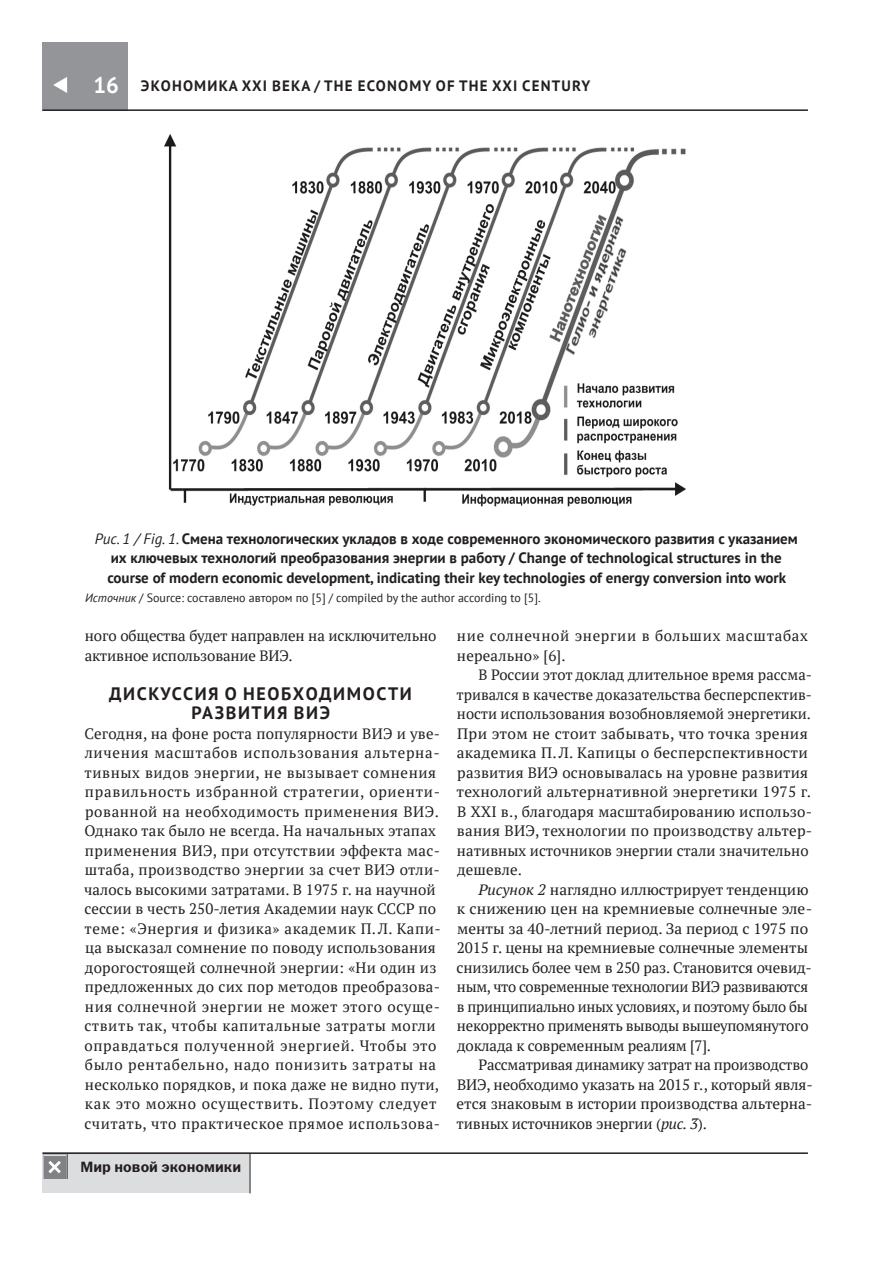
<style>
.page{position:relative;width:893px;height:1263px;background:#fff}
.page>*{position:absolute;margin:0;border:0;box-sizing:border-box;transform-origin:0 0}
.t1{font:700 22.5px "PT Sans";color:#fff}
.t2{font:700 18px/19.5px "PT Sans";letter-spacing:.09em;color:#231f20;text-align:center}
.t3{font:15px/19.5px "PT Serif";letter-spacing:.03em;color:#231f20}
.t4{font:15px/19.5px "PT Serif";letter-spacing:-.01em;color:#231f20}
.t5{font:15px/19.5px "PT Serif";letter-spacing:.01em;color:#231f20}
.t6{font:700 15px/19.5px "PT Sans";color:#231f20;text-align:center}
.t7{font:15px/19.5px "PT Serif";letter-spacing:.045em;color:#231f20}
.t8{font:700 15px "PT Sans";letter-spacing:.08em;color:#231f20}
.t9{font:15px "Franklin Gothic Demi C";color:#231f20}
.t10{font:12px "PT Sans";color:#231f20}
.s1{font-weight:400;font-style:italic}
.s2{font-style:italic}
</style>
<div class="page">
<div style="left:43px;top:43px;width:85px;height:68px;background:#939598"></div>
<hr style="left:43px;top:109px;width:765px;height:2px;background:#231f20">
<div style="left:43px;top:1152px;width:207px;height:41px;background:#dcdddf"></div>
<hr style="left:250px;top:1153px;width:1px;height:40px;background:#231f20">
<hr style="left:43px;top:1152px;width:765px;height:2px;background:#231f20">
<svg style="left:53px;top:77px;width:14px;height:16px"></svg>
<svg style="left:43px;top:1154px;width:25px;height:24px"></svg>
<img style="left:164px;top:134px;width:522px;height:373px">
<h1 class="t1" style="left:94px;top:70px;width:27px">16</h1>
<p class="t6" style="left:141px;top:76px;width:22px">ЭКОНО</p>
<p class="t6" style="left:194px;top:76px;width:25px">МИКА</p>
<p class="t6" style="left:242px;top:76px;width:41px">XXI ВЕКА</p>
<p class="t8" style="left:314px;top:76px;width:278px">/ THE ECONOMY OF THE XXI CENTURY</p>
<p class="t6" style="left:95px;top:528px;width:705px"><span class="s1">Рис. 1 / Fig. 1.</span> Смена технологических укладов в ходе современного экономического развития с указанием их ключевых технологий преобразования энергии в работу / Change of technological structures in the course of modern economic development, indicating their key technologies of energy conversion into work</p>
<p class="t10" style="left:85px;top:590px;width:457px"><span class="s2">Источник</span> / Source: составлено автором по [5] / compiled by the author according to [5].</p>
<p class="t4" style="left:85px;top:626px;width:353px">ного общества будет направлен на исключительно активное использование ВИЭ.</p>
<p class="t2" style="left:109px;top:683px;width:304px">Дискуссия о необходимости развития ВИЭ</p>
<p class="t3" style="left:84px;top:723px;width:358px">Сегодня, на фоне роста популярности ВИЭ и уве&shy;личения масштабов использования альтерна&shy;тивных видов энергии, не вызывает сомнения правильность избранной стратегии, ориенти&shy;рованной на необходимость применения ВИЭ.<br>Однако так было не всегда. На начальных этапах применения ВИЭ, при отсутствии эффекта мас&shy;штаба, производство энергии за счет ВИЭ отли&shy;чалось высокими затратами. В 1975 г. на научной сессии в честь 250-летия Академии наук СССР по теме: «Энергия и физика» академик П.Л. Капи&shy;ца высказал сомнение по поводу использования дорогостоящей солнечной энергии: «Ни один из предложенных до сих пор методов преобразова&shy;ния солнечной энергии не может этого осуще&shy;ствить так, чтобы капитальные затраты могли оправдаться полученной энергией. Чтобы это было рентабельно, надо понизить затраты на несколько порядков, и пока даже не видно пути, как это можно осуществить. Поэтому следует считать, что практическое прямое использова-</p>
<p class="t9" style="left:80px;top:1158px;width:162px">Мир новой экономики</p>
<p class="t7" style="left:457px;top:626px;width:352px">ние солнечной энергии в больших масштабах нереально» [6].</p>
<p class="t5" style="left:457px;top:665px;width:357px;text-indent:22px">В России этот доклад длительное время рассма&shy;тривался в качестве доказательства бесперспектив&shy;ности использования возобновляемой энергетики.<br>При этом не стоит забывать, что точка зрения академика П.Л. Капицы о бесперспективности развития ВИЭ основывалась на уровне развития технологий альтернативной энергетики 1975 г.<br>В XXI в., благодаря масштабированию использо&shy;вания ВИЭ, технологии по производству альтер&shy;нативных источников энергии стали значительно дешевле.</p>
<p class="t4" style="left:457px;top:879px;width:357px;text-indent:22px"><span class="s2">Рисунок 2</span> наглядно иллюстрирует тенденцию к снижению цен на кремниевые солнечные эле&shy;менты за 40-летний период. За период с 1975 по 2015 г. цены на кремниевые солнечные элементы снизились более чем в 250 раз. Становится очевид&shy;ным, что современные технологии ВИЭ развиваются в принципиально иных условиях, и поэтому было бы некорректно применять выводы вышеупомянутого доклада к современным реалиям [7].</p>
<p class="t4" style="left:457px;top:1055px;width:358px;text-indent:22px">Рассматривая динамику затрат на производство ВИЭ, необходимо указать на 2015 г., который явля&shy;ется знаковым в истории производства альтерна&shy;тивных источников энергии (<span class="s2">рис. 3</span>).</p>
</div>
